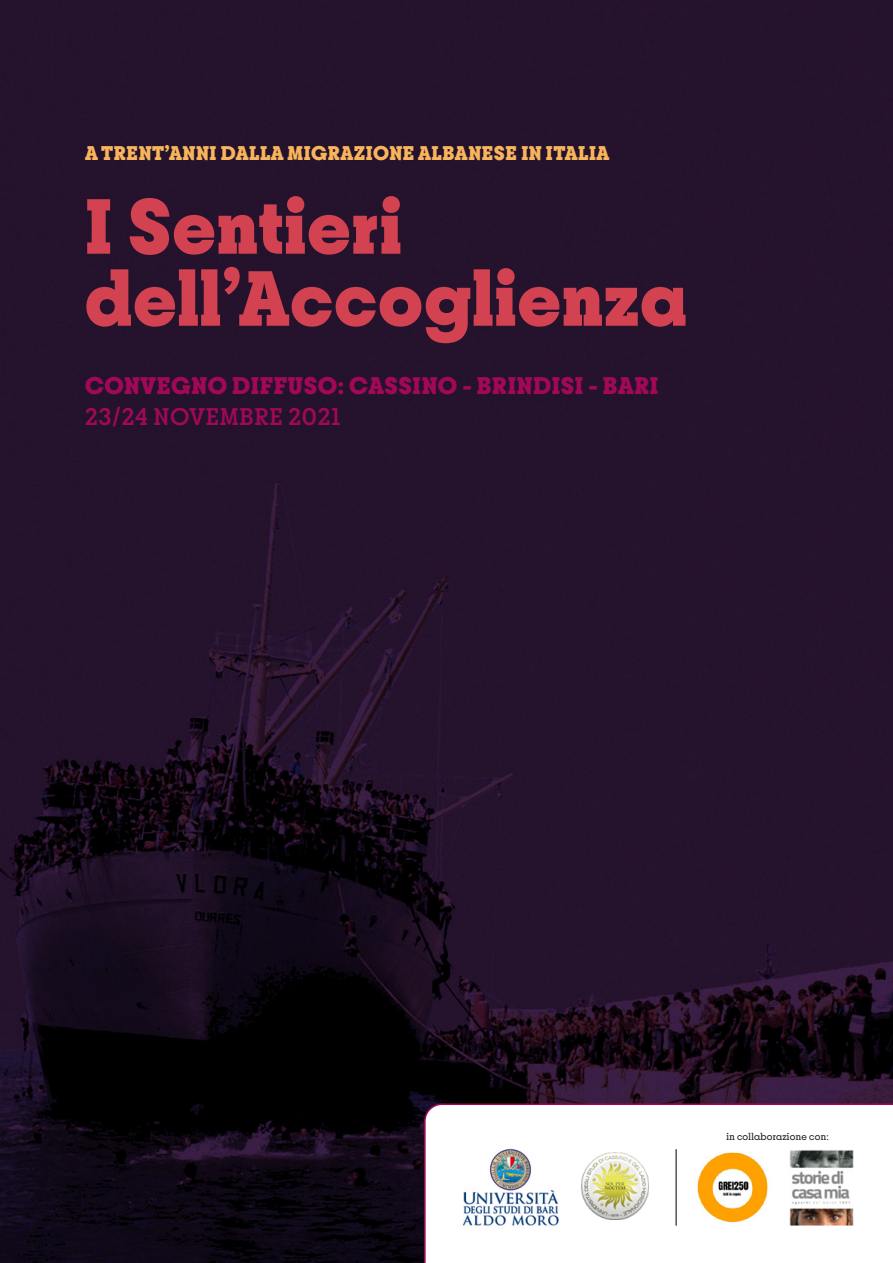
<style>
.page{position:relative;width:893px;height:1263px;background:#fff}
.page>*{position:absolute;margin:0;border:0;box-sizing:border-box;transform-origin:0 0}
.t1{font:900 82.5px/72px "Breton";letter-spacing:.02em;color:#d24250}
.t2{font:900 25.5px "Breton";letter-spacing:.025em;color:#a10857}
.t3{font:500 25.5px "Breton";letter-spacing:.025em;color:#a10857}
.t4{font:900 21px "Breton";letter-spacing:.025em;color:#f9b55c}
.t5{font:10.5px "Breton";letter-spacing:.025em;color:#1c1c1c}
</style>
<div class="page">
<img style="left:0;top:0;width:893px;height:1263px">
<svg style="left:424px;top:1103px;width:469px;height:160px"></svg>
<img style="left:457px;top:1145px;width:106px;height:85px">
<img style="left:582px;top:1153px;width:66px;height:66px">
<img style="left:689px;top:1152px;width:87px;height:71px">
<img style="left:790px;top:1149px;width:63px;height:76px">
<hr style="left:676px;top:1149px;width:1px;height:77px;background:#1c1c1c">
<p class="t4" style="left:85px;top:139px;width:526px">A TRENT’ANNI DALLA MIGRAZIONE ALBANESE IN ITALIA</p>
<h1 class="t1" style="left:85px;top:189px;width:603px">I Sentieri dell’Accoglienza</h1>
<p class="t2" style="left:85px;top:368px;width:575px">CONVEGNO DIFFUSO: CASSINO - BRINDISI - BARI</p>
<p class="t3" style="left:85px;top:400px;width:257px">23/24 NOVEMBRE 2021</p>
<p class="t5" style="left:726px;top:1130px;width:104px">in collaborazione con:</p>
</div>
